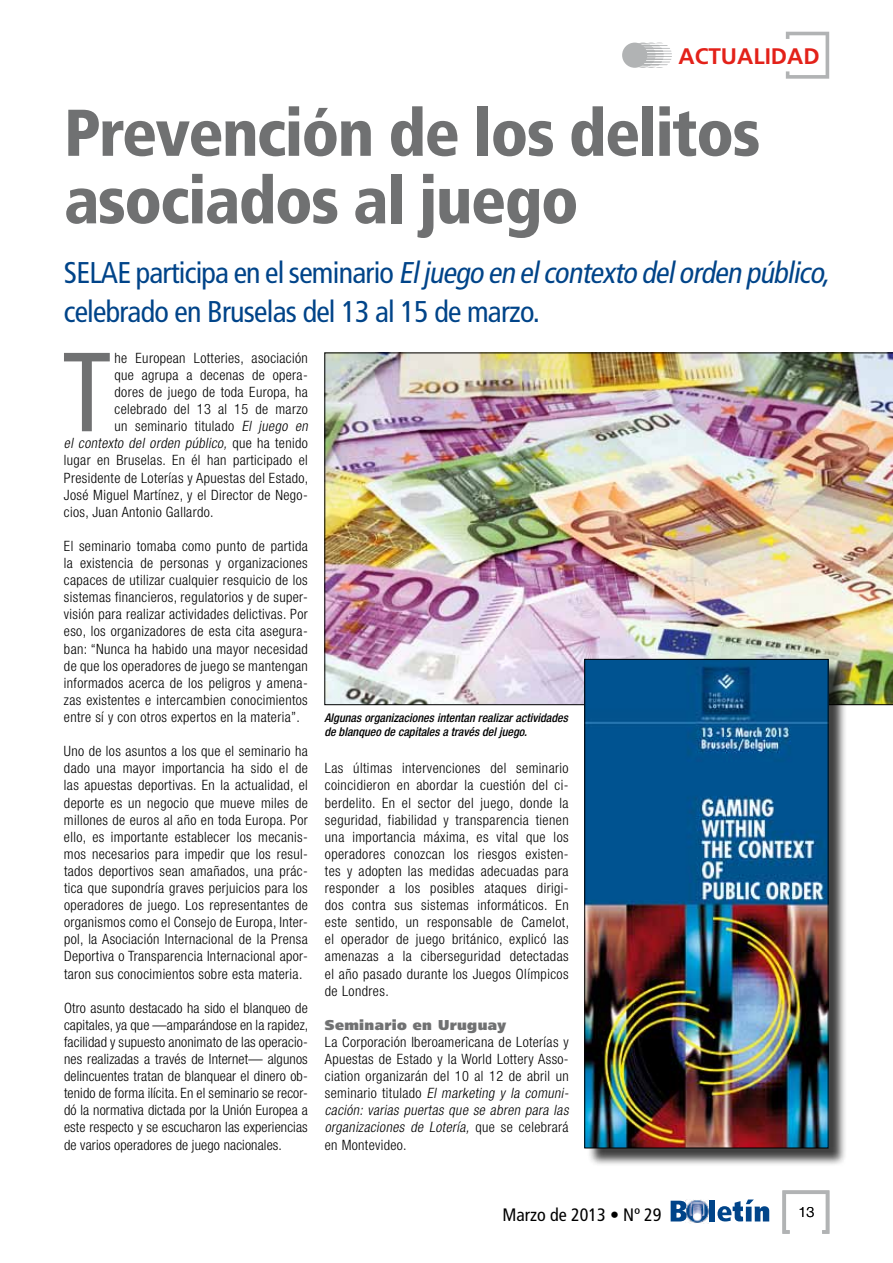
<style>
.page{position:relative;width:893px;height:1263px;background:#fff}
.page>*{position:absolute;margin:0;border:0;box-sizing:border-box;transform-origin:0 0}
.t1{font:condensed 112.2px "Frutiger LT Std";color:#707172}
.t2{font:900 condensed 66px/67.5px "Frutiger LT Std";letter-spacing:-.025em;color:#707172}
.t3{font:condensed 30px/39px "Frutiger LT Std";letter-spacing:-.025em;color:#004489}
.t4{font:700 22.5px "Frutiger LT Std";color:#e32119}
.t5{font:condensed 18px "Frutiger LT Std";color:#000}
.t6{font:300 condensed 14.25px/17.1px "Helvetica Neue LT Std";letter-spacing:.025em;color:#000;text-align:justify}
.t7{font:italic 300 condensed 14.25px "Helvetica Neue LT Std";color:#000}
.t8{font:900 14.25px "Frutiger LT Std";letter-spacing:.025em;color:#707172}
.t9{font:300 14.25px "Helvetica Neue LT Std";color:#000}
.t10{font:italic 500 condensed 12px/14.4px "Helvetica Neue LT Std";color:#000}
.s1{font-style:italic}
.s2{font-style:normal}
</style>
<div class="page">
<svg style="left:786px;top:32px;width:43px;height:47px"></svg>
<svg style="left:630px;top:43px;width:42px;height:25px"></svg>
<div style="left:622px;top:43px;width:25px;height:25px;background:#b1b3b4;border-radius:50%"></div>
<svg style="left:782px;top:1190px;width:47px;height:44px"></svg>
<svg style="left:671px;top:1201px;width:15px;height:20px"></svg>
<div style="left:709px;top:1200px;width:6px;height:21px;background:#004489"></div>
<svg style="left:717px;top:1199px;width:52px;height:22px"></svg>
<img style="left:686px;top:1199px;width:23px;height:24px">
<img style="left:325px;top:353px;width:568px;height:352px">
<div style="left:587px;top:661px;width:260px;height:506px;background:#000;opacity:.75"></div>
<img style="left:586px;top:661px;width:240px;height:485px">
<div style="left:584px;top:659px;width:244px;height:489px;border:1px solid #000"></div>
<h3 class="t4" style="left:678px;top:43px;width:143px">ACTUALIDAD</h3>
<h2 class="t2" style="left:64px;top:99px;width:698px">Prevención de los delitos asociados al juego</h2>
<h3 class="t3" style="left:64px;top:253px;width:773px">S E LA E p a rt i c i p a e n e l s e m i n a r i o <span class="s1">Eljuego en elcontexto delorden público, </span>celebrado en Bruselas del 13 al 15 de marzo.</h3>
<h1 class="t1" style="left:62px;top:327px;width:51px">T</h1>
<p class="t6" style="left:115px;top:349px;width:195px">he European Lotteries, asociación</p>
<p class="t6" style="left:115px;top:366px;width:195px">que agrupa a decenas de opera-</p>
<p class="t6" style="left:115px;top:383px;width:195px">dores de juego de toda Europa, ha</p>
<p class="t6" style="left:115px;top:400px;width:195px">celebrado del 13 al 15 de marzo</p>
<p class="t6" style="left:115px;top:417px;width:197px">un seminario titulado <span class="s1">El juego en</span></p>
<p class="t7" style="left:64px;top:435px;width:245px">el contexto del orden público, <span class="s2">q u e h a t e n i d o</span></p>
<p class="t6" style="left:64px;top:452px;width:245px">lugar en Bruselas. En él han participado el</p>
<p class="t6" style="left:64px;top:469px;width:246px">Presidente de Loterías y Apuestas del Estado,</p>
<p class="t6" style="left:64px;top:486px;width:245px">José Miguel Martínez, y el Director de Nego-</p>
<p class="t6" style="left:64px;top:503px;width:151px">cios, Juan Antonio Gallardo.</p>
<p class="t6" style="left:64px;top:537px;width:245px">El seminario tomaba como punto de partida la existencia de personas y organizaciones capaces de utilizar cualquier resquicio de los sistemas financieros, regulatorios y de super&shy;visión para realizar actividades delictivas. Por eso, los organizadores de esta cita asegura&shy;ban: “Nunca ha habido una mayor necesidad de que los operadores de juego se mantengan informados acerca de los peligros y amena&shy;zas existentes e intercambien conocimientos entre sí y con otros expertos en la materia”.</p>
<p class="t6" style="left:64px;top:742px;width:245px">Uno de los asuntos a los que el seminario ha dado una mayor importancia ha sido el de las apuestas deportivas. En la actualidad, el deporte es un negocio que mueve miles de millones de euros al año en toda Europa. Por ello, es importante establecer los mecanis&shy;mos necesarios para impedir que los resul&shy;tados deportivos sean amañados, una prác&shy;tica que supondría graves perjuicios para los operadores de juego. Los representantes de organismos como el Consejo de Europa, Inter&shy;pol, la Asociación Internacional de la Prensa Deportiva o Transparencia Internacional apor&shy;taron sus conocimientos sobre esta materia.</p>
<p class="t6" style="left:64px;top:999px;width:246px">Otro asunto destacado ha sido el blanqueo de capitales, ya que —amparándose en la rapidez, facilidad y supuesto anonimato de las operacio&shy;nes realizadas a través de Internet— algunos delincuentes tratan de blanquear el dinero ob&shy;tenido de forma ilícita. En el seminario se recor&shy;dó la normativa dictada por la Unión Europea a este respecto y se escucharon las experiencias de varios operadores de juego nacionales.</p>
<p class="t10" style="left:324px;top:711px;width:245px">Algunas organizaciones intentan realizar actividades de blanqueo de capitales a través del juego.</p>
<p class="t6" style="left:325px;top:759px;width:246px">Las últimas intervenciones del seminario coincidieron en abordar la cuestión del ci&shy;berdelito. En el sector del juego, donde la seguridad, fiabilidad y transparencia tienen una importancia máxima, es vital que los operadores conozcan los riesgos existen&shy;tes y adopten las medidas adecuadas para responder a los posibles ataques dirigi&shy;dos contra sus sistemas informáticos. En este sentido, un responsable de Camelot, el operador de juego británico, explicó las amenazas a la ciberseguridad detectadas el año pasado durante los Juegos Olímpicos de Londres.</p>
<p class="t8" style="left:325px;top:1016px;width:183px">Seminario en Uruguay</p>
<p class="t6" style="left:325px;top:1033px;width:248px;text-align:left">La Corporación Iberoamericana de Loterías y Apuestas de Estado y la World Lottery Asso&shy;ciation organizarán del 10 al 12 de abril un se m i n a ri o t i tu l ad o <span class="s1">El marketing y la comuni&shy;cación: varias puertas que se abren para las organizaciones de Lotería,</span> q u e s e c e l e b r a r á en Montevideo.</p>
<p class="t5" style="left:502px;top:1204px;width:161px">Marzo de 2013 • Nº 29</p>
<p class="t9" style="left:798px;top:1203px;width:17px">13</p>
</div>
